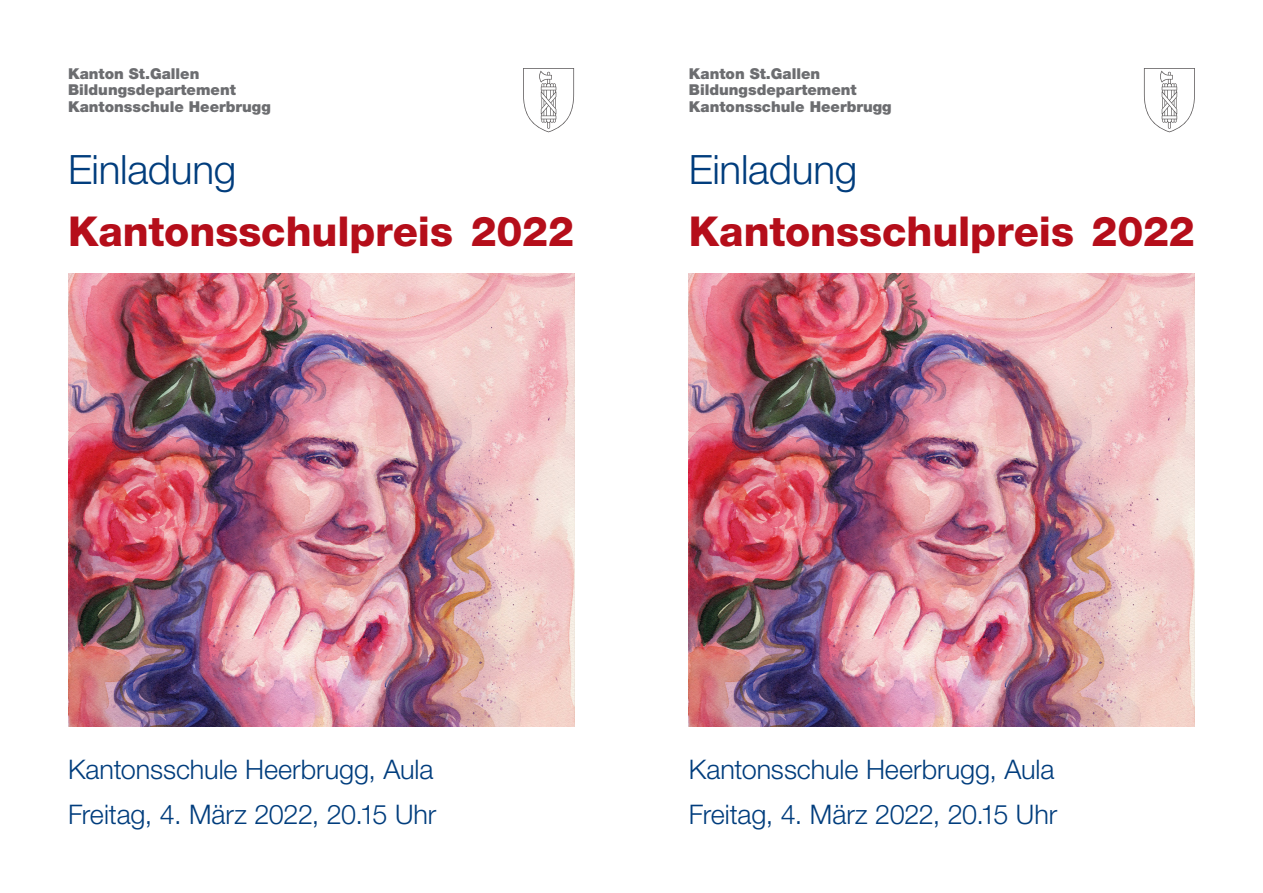
<style>
.page{position:relative;width:1263px;height:893px;background:#fff}
.page>*{position:absolute;margin:0;border:0;box-sizing:border-box;transform-origin:0 0}
.t1{font:800 41.25px "Helvetica Neue LT Std";letter-spacing:-.005em;color:#b50e1a}
.t2{font:300 40.5px "Helvetica Neue LT Std";letter-spacing:-.005em;color:#013d7d}
.t3{font:300 27px "Helvetica Neue LT Std";letter-spacing:-.005em;color:#013d7d}
.t4{font:900 15px "Helvetica Neue LT Std";color:#6c6d70}
</style>
<div class="page">
<svg style="left:1144px;top:68px;width:51px;height:64px"></svg>
<svg style="left:523px;top:68px;width:51px;height:64px"></svg>
<img style="left:689px;top:274px;width:506px;height:452px">
<img style="left:68px;top:274px;width:506px;height:452px">
<p class="t4" style="left:68px;top:64px;width:133px">Kanton St.Gallen</p>
<p class="t4" style="left:68px;top:81px;width:169px">Bildungsdepartement</p>
<p class="t4" style="left:68px;top:97px;width:204px">Kantonsschule Heerbrugg</p>
<p class="t2" style="left:68px;top:145px;width:170px">Einladung</p>
<p class="t1" style="left:68px;top:207px;width:508px">Kantonsschulpreis 2022</p>
<p class="t4" style="left:689px;top:64px;width:133px">Kanton St.Gallen</p>
<p class="t4" style="left:689px;top:81px;width:169px">Bildungsdepartement</p>
<p class="t4" style="left:689px;top:97px;width:204px">Kantonsschule Heerbrugg</p>
<p class="t2" style="left:689px;top:145px;width:170px">Einladung</p>
<p class="t1" style="left:689px;top:207px;width:508px">Kantonsschulpreis 2022</p>
<p class="t3" style="left:68px;top:753px;width:367px">Kantonsschule Heerbrugg, Aula</p>
<p class="t3" style="left:68px;top:798px;width:370px">Freitag, 4. März 2022, 20.15 Uhr</p>
<p class="t3" style="left:689px;top:753px;width:367px">Kantonsschule Heerbrugg, Aula</p>
<p class="t3" style="left:689px;top:798px;width:370px">Freitag, 4. März 2022, 20.15 Uhr</p>
</div>
